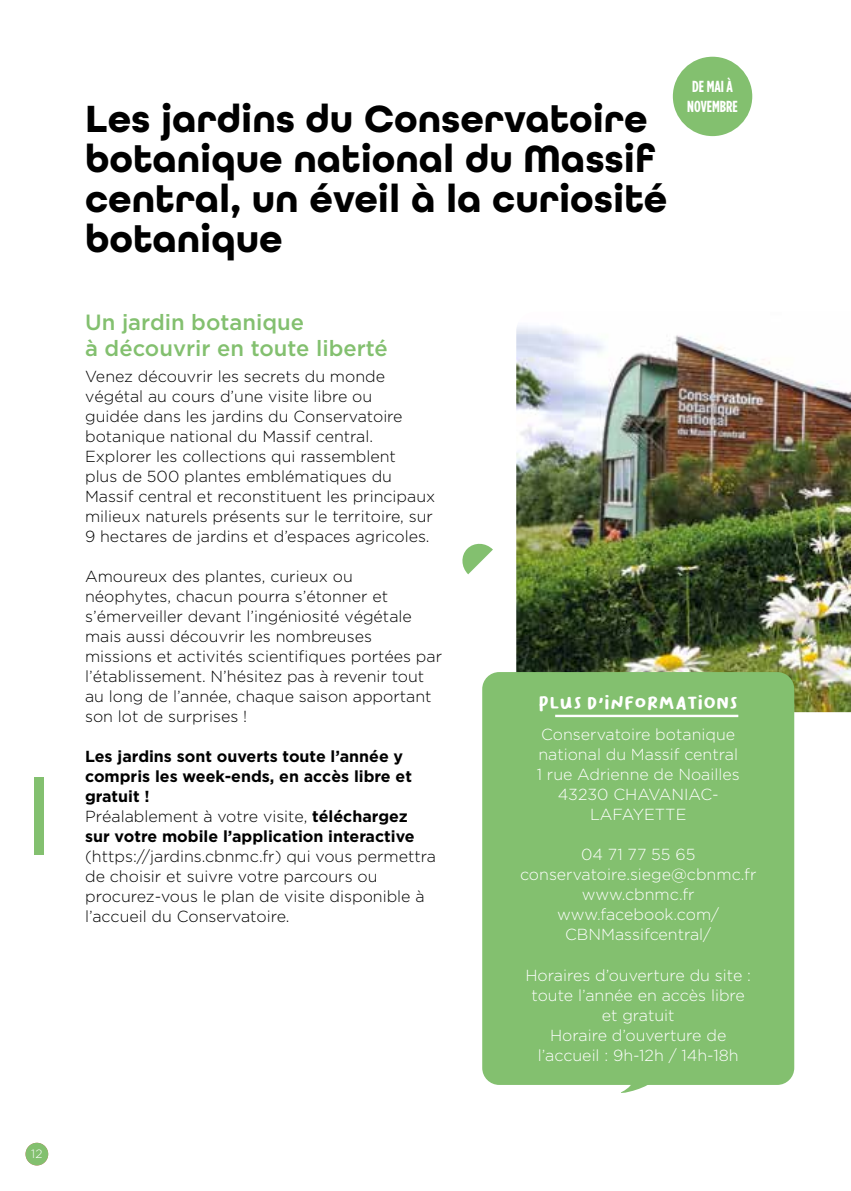
<style>
.page{position:relative;width:851px;height:1191px;background:#fff}
.page>*{position:absolute;margin:0;border:0;box-sizing:border-box;transform-origin:0 0}
.t1{font:700 40px/40px "All Round Gothic";color:#000}
.t2{font:500 22px/26.4px "Gotham";color:#83c06f}
.t3{font:18px "Bakso Sapi";color:#fff}
.t4{font:300 16px/20px "Gotham";color:#000}
.t5{font:300 16px/20px "Gotham";color:#fff;text-align:center}
.t6{font:700 16px/20px "Gotham";color:#000}
.t7{font:700 16px/19.2px "Gotham Condensed";color:#fff;text-align:center}
.t8{font:300 12px "Gotham";color:#fff}
.s1{font-weight:300}
</style>
<div class="page">
<svg style="left:462px;top:543px;width:31px;height:31px"></svg>
<div style="left:672px;top:57px;width:80px;height:79px;background:#83c06f;border-radius:50%"></div>
<img style="left:516px;top:326px;width:334px;height:386px">
<div style="left:34px;top:777px;width:10px;height:77px;background:#83c06f"></div>
<div style="left:482px;top:672px;width:312px;height:413px;background:#83c06f;border-radius:17px"></div>
<svg style="left:621px;top:1085px;width:26px;height:8px"></svg>
<hr style="left:555px;top:714px;width:183px;height:3px;background:#fff">
<div style="left:26px;top:1142px;width:22px;height:23px;background:#83c06f;border-radius:50%"></div>
<p class="t8" style="left:31px;top:1147px;width:13px">12</p>
<h1 class="t1" style="left:85px;top:99px;width:583px">Les jardins du Conservatoire botanique national du Massif central, un éveil à la curiosité botanique</h1>
<p class="t7" style="left:687px;top:77px;width:52px">DE MAI À<br>NOVEMBRE</p>
<h2 class="t2" style="left:85px;top:308px;width:304px">Un jardin botanique<br>à découvrir en toute liberté</h2>
<p class="t4" style="left:85px;top:366px;width:351px">Venez découvrir les secrets du monde végétal au cours d’une visite libre ou<br>guidée dans les jardins du Conservatoire botanique national du Massif central.<br>Explorer les collections qui rassemblent<br>plus de 500 plantes emblématiques du Massif central et reconstituent les principaux milieux naturels présents sur le territoire, sur 9 hectares de jardins et d’espaces agricoles.</p>
<p class="t4" style="left:85px;top:566px;width:358px">Amoureux des plantes, curieux ou néophytes, chacun pourra s’étonner et s’émerveiller devant l’ingéniosité végétale mais aussi découvrir les nombreuses missions et activités scientifiques portées par l’établissement. N’hésitez pas à revenir tout au long de l’année, chaque saison apportant son lot de surprises !</p>
<p class="t6" style="left:85px;top:745px;width:331px">Les jardins sont ouverts toute l’année y compris les week-ends, en accès libre et gratuit !<br><span class="s1">Préalablement à votre visite,</span> téléchargez sur votre mobile l’application interactive</p>
<p class="t4" style="left:85px;top:846px;width:352px">(https://jardins.cbnmc.fr) qui vous permettra de choisir et suivre votre parcours ou procurez-vous le plan de visite disponible à l’accueil du Conservatoire.</p>
<p class="t3" style="left:538px;top:692px;width:189px">PLUS D'INFORMATIONS</p>
<p class="t5" style="left:536px;top:724px;width:204px">Conservatoire botanique national du Massif central<br>1 rue Adrienne de Noailles<br>43230 CHAVANIAC-<br>LAFAYETTE</p>
<p class="t5" style="left:520px;top:844px;width:238px">04 71 77 55 65 conservatoire.siege@cbnmc.fr www.cbnmc.fr www.facebook.com/<br>CBNMassifcentral/</p>
<p class="t5" style="left:525px;top:964px;width:227px">Horaires d’ouverture du site : toute l’année en accès libre et gratuit<br>Horaire d’ouverture de l’accueil : 9h-12h / 14h-18h</p>
</div>
